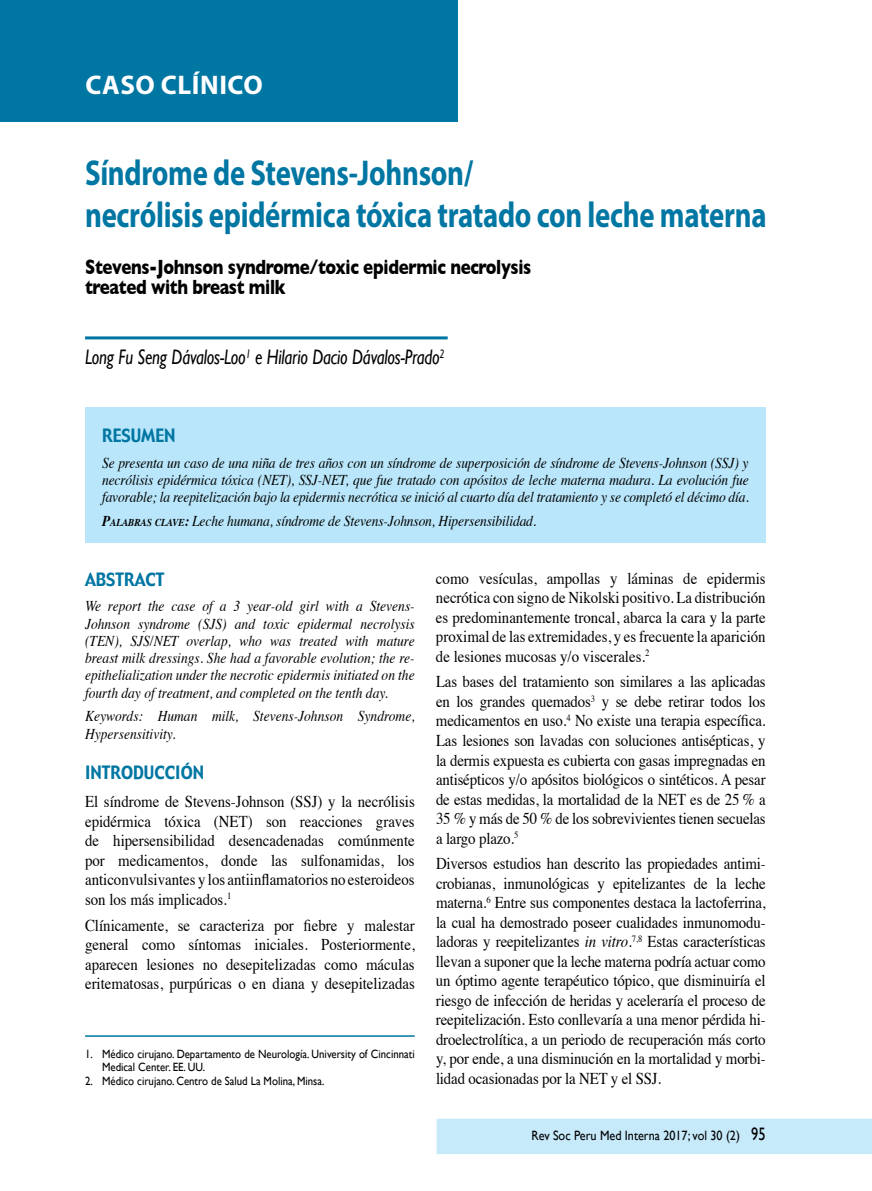
<style>
.page{position:relative;width:872px;height:1191px;background:#fff}
.page>*{position:absolute;margin:0;border:0;box-sizing:border-box;transform-origin:0 0}
.t1{font:700 36px/42px "Myriad Pro";letter-spacing:-.01em;color:#0076a3;scale:.8 1}
.t2{font:700 27px "Myriad Pro";letter-spacing:.02em;color:#fff}
.t3{font:700 21px/20.2px "Gill Sans";letter-spacing:-.02em;color:#000;scale:.8 1}
.t4{font:italic 21px "Gill Sans";letter-spacing:-.01em;color:#000;scale:.8 1}
.t5{font:18px "Gadget";color:#0076a3;scale:.9 1}
.t6{font:16.5px/19.5px "Times";letter-spacing:-.01em;color:#000;text-align:justify;scale:.9 1}
.t7{font:italic 15px/17.2px "Times";letter-spacing:-.01em;color:#000;text-align:justify;scale:.9 1}
.t8{font:13.5px "Gill Sans";color:#000;scale:.9 1}
.t9{font:12px/13.5px "Gill Sans";color:#000;scale:.9 1}
.s1{font-weight:700}
.s2{font-weight:700;font-size:10.5px}
.s3{font-style:italic}
.s4{font-size:18px}
</style>
<div class="page">
<div style="left:436px;top:1118px;width:436px;height:36px;background:#c7eafb"></div>
<hr style="left:85px;top:336px;width:363px;height:3px;background:#0076a3">
<div style="left:85px;top:407px;width:680px;height:135px;background:#b9e6fa"></div>
<hr style="left:85px;top:1035px;width:330px;height:1px;background:#0076a3">
<div style="left:0;top:0;width:457px;height:121px;background:#0076a3"></div>
<h2 class="t2" style="left:85px;top:67px;width:179px">CASO CLÍNICO</h2>
<h1 class="t1" style="left:85px;top:151px;width:853px">Síndrome de Stevens-Johnson/<br>necrólisis epidérmica tóxica tratado con leche materna</h1>
<p class="t3" style="left:85px;top:256px;width:559px">Stevens-Johnson syndrome/toxic epidermic necrolysis treated with breast milk</p>
<p class="t4" style="left:85px;top:345px;width:451px">Long Fu Seng Dávalos-Loo<sup>1</sup> e Hilario Dacio Dávalos-Prado<sup>2</sup></p>
<p class="t5" style="left:102px;top:423px;width:83px">RESUMEN</p>
<p class="t7" style="left:102px;top:453px;width:720px">Se presenta un caso de una niña de tres años con un síndrome de superposición de síndrome de Stevens-Johnson (SSJ) y necrólisis epidérmica tóxica (NET), SSJ-NET, que fue tratado con apósitos de leche materna madura. La evolución fue favorable; la reepitelización bajo la epidermis necrótica se inició al cuarto día del tratamiento y se completó el décimo día.</p>
<p class="t7" style="left:102px;top:511px;width:484px"><span class="s1">P</span><span class="s2">ALABRAS CLAVE</span><span class="s1">:</span> Leche humana, síndrome de Stevens-Johnson, Hipersensibilidad.</p>
<p class="t5" style="left:85px;top:567px;width:90px">ABSTRACT</p>
<p class="t7" style="left:85px;top:597px;width:368px">We report the case of a 3 year-old girl with a Stevens-Johnson syndrome (SJS) and toxic epidermal necrolysis (TEN), SJS/NET overlap, who was treated with mature breast milk dressings. She had a favorable evolution; the re&shy;epithelialization under the necrotic epidermis initiated on the fourth day of treatment, and completed on the tenth day.</p>
<p class="t7" style="left:85px;top:706px;width:368px">Keywords: Human milk, Stevens-Johnson Syndrome,<br>Hypersensitivity.</p>
<p class="t5" style="left:85px;top:761px;width:134px">INTRODUCCIÓN</p>
<p class="t6" style="left:85px;top:790px;width:368px">El síndrome de Stevens-Johnson (SSJ) y la necrólisis epidérmica tóxica (NET) son reacciones graves de hipersensibilidad desencadenadas comúnmente por medicamentos, donde las sulfonamidas, los anticonvulsivantes y los antiinflamatorios no esteroideos son los más implicados.<sup>1</sup></p>
<p class="t6" style="left:85px;top:914px;width:368px">Clínicamente, se caracteriza por fiebre y malestar general como síntomas iniciales. Posteriormente, aparecen lesiones no desepitelizadas como máculas eritematosas, purpúricas o en diana y desepitelizadas</p>
<p class="t9" style="left:102px;top:1046px;width:349px;text-indent:-17px">1. Médico cirujano. Departamento de Neurología. University of Cincinnati<br>Medical Center. EE. UU.</p>
<p class="t9" style="left:85px;top:1073px;width:267px">2. Médico cirujano. Centro de Salud La Molina, Minsa.</p>
<p class="t6" style="left:436px;top:567px;width:368px">como vesículas, ampollas y láminas de epidermis necrótica con signo de Nikolski positivo. La distribución es predominantemente troncal, abarca la cara y la parte proximal de las extremidades, y es frecuente la aparición de lesiones mucosas y/o viscerales.<sup>2</sup></p>
<p class="t6" style="left:436px;top:671px;width:368px">Las bases del tratamiento son similares a las aplicadas en los grandes quemados<sup>3</sup> y se debe retirar todos los medicamentos en uso.<sup>4</sup> No existe una terapia específica.<br>Las lesiones son lavadas con soluciones antisépticas, y la dermis expuesta es cubierta con gasas impregnadas en antisépticos y/o apósitos biológicos o sintéticos. A pesar de estas medidas, la mortalidad de la NET es de 25 % a 35 % y más de 50 % de los sobrevivientes tienen secuelas a largo plazo.<sup>5</sup></p>
<p class="t6" style="left:436px;top:852px;width:368px;text-align:left">Diversos estudios han descrito las propiedades antimi-- crobianas, inmunológicas y epitelizantes de la leche materna.<sup>6</sup> Entre sus componentes destaca la lactoferrina, la cual ha demostrado poseer cualidades inmunomodu&shy;ladoras y reepitelizantes <span class="s3">in vitro</span>.<sup>7,8</sup> Estas características llevan a suponer que la leche materna podría actuar como un óptimo agente terapéutico tópico, que disminuiría el riesgo de infección de heridas y aceleraría el proceso de reepitelización. Esto conllevaría a una menor pérdida hi&shy;droelectrolítica, a un periodo de recuperación más corto y, por ende, a una disminución en la mortalidad y morbi&shy;lidad ocasionadas por la NET y el SSJ.</p>
<p class="t8" style="left:531px;top:1127px;width:262px">Rev Soc Peru Med Interna 2017; vol 30 (2) <span class="s4">95</span></p>
</div>
